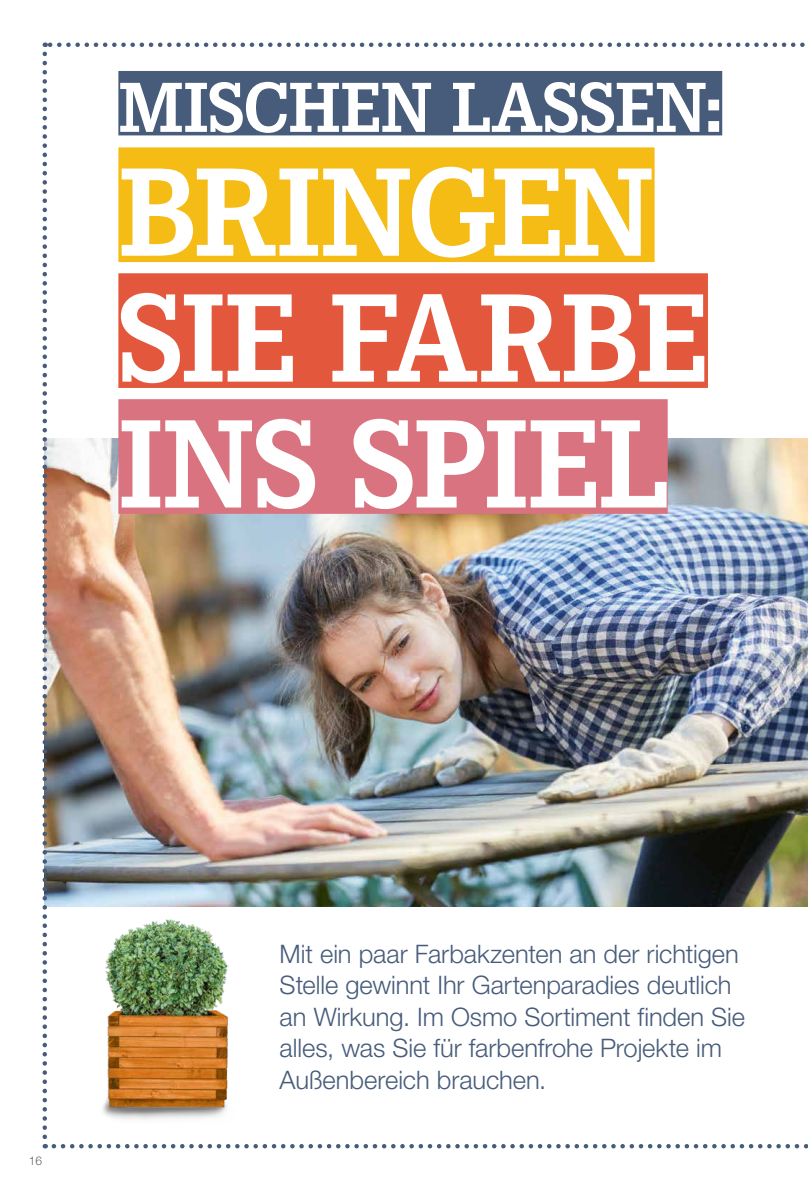
<style>
.page{position:relative;width:808px;height:1191px;background:#fff}
.page>*{position:absolute;margin:0;border:0;box-sizing:border-box;transform-origin:0 0}
.t1{font:700 130.65px/125.9px "Corporate E";letter-spacing:-.01em;color:#fff}
.t2{font:700 73.5px "Corporate E";letter-spacing:-.005em;color:#fff}
.t3{font:300 25.5px/31.5px "Helvetica Neue";letter-spacing:-.005em;color:#475c7a}
.t4{font:300 12px "Helvetica Neue";color:#626463}
</style>
<div class="page">
<img style="left:47px;top:439px;width:761px;height:468px">
<img style="left:66px;top:871px;width:207px;height:278px">
<svg style="left:43px;top:54px;width:4px;height:1094px"></svg>
<svg style="left:54px;top:1144px;width:754px;height:4px"></svg>
<svg style="left:45px;top:43px;width:760px;height:4px"></svg>
<div style="left:118px;top:147px;width:536px;height:115px;background:#f4bc14"></div>
<div style="left:118px;top:273px;width:590px;height:115px;background:#e3583c"></div>
<div style="left:118px;top:399px;width:550px;height:115px;background:#d8737f"></div>
<div style="left:118px;top:71px;width:604px;height:64px;background:#475c7a"></div>
<h2 class="t2" style="left:118px;top:66px;width:605px">MISCHEN LASSEN:</h2>
<h1 class="t1" style="left:118px;top:151px;width:591px">BRINGEN<br>SIE FARBE<br>INS SPIEL</h1>
<p class="t4" style="left:29px;top:1153px;width:15px">16</p>
<p class="t3" style="left:280px;top:937px;width:467px">Mit ein paar Farbakzenten an der richtigen Stelle gewinnt Ihr Gartenparadies deutlich an Wirkung. Im Osmo Sortiment finden Sie alles, was Sie für farbenfrohe Projekte im Außenbereich brauchen.</p>
</div>
